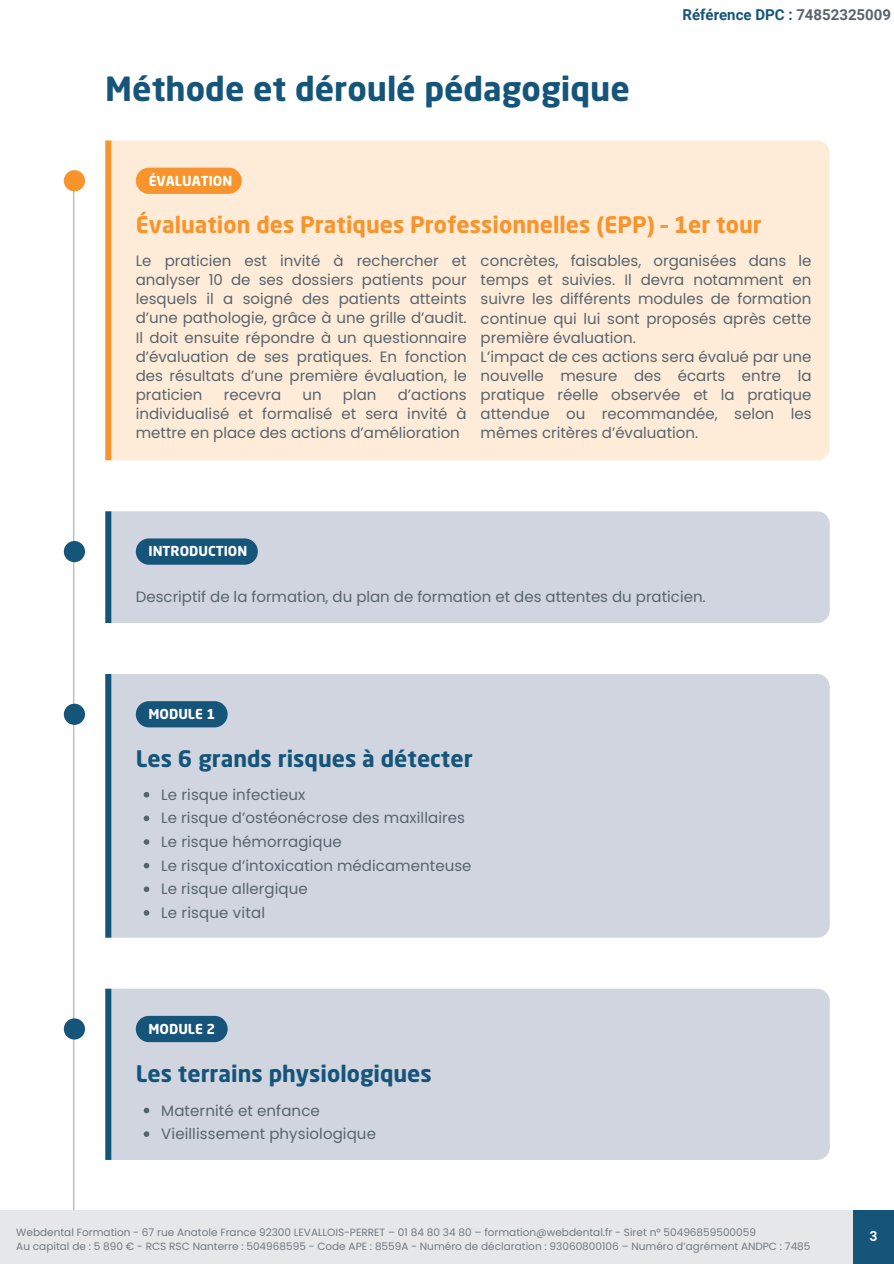
<style>
.page{position:relative;width:894px;height:1264px;background:#fff}
.page>*{position:absolute;margin:0;border:0;box-sizing:border-box;transform-origin:0 0}
.t1{font:700 33px "Neo Sans Std";color:#16557a}
.t2{font:700 22.5px "Neo Sans Std";color:#16557a}
.t3{font:700 22.5px "Neo Sans Std";color:#f8942d}
.t4{font:15px/19.2px "Poppins";color:#57646e}
.t5{font:700 15px "Roboto";color:#16557a}
.t6{font:700 13.5px "Neo Sans Std";color:#fff}
.t7{font:600 13.5px "Poppins";color:#fff}
.t8{font:10.5px/13.5px "Poppins";color:#717a83}
.s1{color:#57646e}
</style>
<div class="page">
<div style="left:0;top:1210px;width:893px;height:53px;background:#e6e7e8"></div>
<div style="left:852px;top:1210px;width:41px;height:53px;background:#16557a"></div>
<hr style="left:73px;top:178px;width:1px;height:1032px;background:#bcbec0">
<div style="left:64px;top:541px;width:21px;height:21px;background:#16557a;border-radius:50%"></div>
<div style="left:111px;top:511px;width:718px;height:112px;background:#d1d5e0"></div>
<div style="left:105px;top:511px;width:6px;height:112px;background:#16557a"></div>
<div style="left:136px;top:538px;width:122px;height:26px;background:#16557a;border-radius:13px"></div>
<div style="left:64px;top:703px;width:21px;height:22px;background:#16557a;border-radius:50%"></div>
<div style="left:111px;top:674px;width:718px;height:263px;background:#d1d5e0"></div>
<div style="left:105px;top:674px;width:6px;height:263px;background:#16557a"></div>
<div style="left:136px;top:701px;width:91px;height:26px;background:#16557a;border-radius:13px"></div>
<div style="left:64px;top:1018px;width:21px;height:21px;background:#16557a;border-radius:50%"></div>
<div style="left:111px;top:988px;width:718px;height:171px;background:#d1d5e0"></div>
<div style="left:105px;top:988px;width:6px;height:171px;background:#16557a"></div>
<div style="left:136px;top:1015px;width:91px;height:27px;background:#16557a;border-radius:13px"></div>
<div style="left:64px;top:170px;width:21px;height:21px;background:#f8942d;border-radius:50%"></div>
<div style="left:111px;top:140px;width:718px;height:320px;background:#ffecd8"></div>
<div style="left:105px;top:140px;width:6px;height:320px;background:#f8942d"></div>
<div style="left:136px;top:168px;width:106px;height:26px;background:#f8942d;border-radius:13px"></div>
<svg style="left:144px;top:1107px;width:5px;height:6px"></svg>
<svg style="left:144px;top:1131px;width:5px;height:5px"></svg>
<svg style="left:144px;top:792px;width:5px;height:5px"></svg>
<svg style="left:144px;top:815px;width:5px;height:6px"></svg>
<svg style="left:144px;top:839px;width:5px;height:5px"></svg>
<svg style="left:144px;top:862px;width:5px;height:6px"></svg>
<svg style="left:144px;top:886px;width:5px;height:6px"></svg>
<svg style="left:144px;top:910px;width:5px;height:5px"></svg>
<div style="left:248px;top:168px;width:71px;height:29px;background:#ffecd8"></div>
<h1 class="t1" style="left:105px;top:75px;width:526px">Méthode et déroulé pédagogique</h1>
<p class="t6" style="left:149px;top:175px;width:85px">ÉVALUATION</p>
<p class="t5" style="left:682px;top:6px;width:210px">Référence DPC : <span class="s1">74852325009</span></p>
<h2 class="t3" style="left:136px;top:216px;width:627px">Évaluation des Pratiques Professionnelles (EPP) – 1er tour</h2>
<p class="t4" style="left:136px;top:251px;width:332px;text-align:justify">Le praticien est invité à rechercher et analyser 10 de ses dossiers patients pour lesquels il a soigné des patients atteints d’une pathologie, grâce à une grille d’audit.<br>Il doit ensuite répondre à un questionnaire d’évaluation de ses pratiques. En fonction des résultats d’une première évaluation, le praticien</p>
<p class="t4" style="left:136px;top:385px;width:332px;text-align:justify;text-indent:262px">d’actions individualisé et formalisé et sera invité à mettre en place des actions d’amélioration</p>
<p class="t4" style="left:224px;top:385px;width:59px">recevra</p>
<p class="t4" style="left:302px;top:385px;width:21px">un</p>
<p class="t4" style="left:343px;top:385px;width:35px">plan</p>
<p class="t4" style="left:480px;top:251px;width:332px">concrètes, faisables, organisées dans le temps et suivies. Il devra notamment en suivre les différents modules de formation continue qui lui sont proposés après cette première évaluation.<br>L’impact de ces actions sera évalué par une nouvelle mesure des écarts entre la pratique réelle observée et la pratique attendue ou recommandée, selon les mêmes critères d’évaluation.</p>
<p class="t6" style="left:148px;top:546px;width:100px">INTRODUCTION</p>
<p class="t4" style="left:136px;top:587px;width:571px">Descriptif de la formation, du plan de formation et des attentes du praticien.</p>
<p class="t6" style="left:148px;top:708px;width:68px">MODULE 1</p>
<h2 class="t2" style="left:136px;top:749px;width:338px">Les 6 grands risques à détecter</h2>
<p class="t4" style="left:161px;top:782px;width:312px;line-height:23.7px">Le risque infectieux<br>Le risque d’ostéonécrose des maxillaires<br>Le risque hémorragique<br>Le risque d’intoxication médicamenteuse<br>Le risque allergique<br>Le risque vital</p>
<p class="t6" style="left:148px;top:1023px;width:68px">MODULE 2</p>
<h2 class="t2" style="left:136px;top:1064px;width:297px">Les terrains physiologiques</h2>
<p class="t4" style="left:161px;top:1098px;width:216px;line-height:23.7px">Maternité et enfance<br>Vieillissement physiologique</p>
<p class="t8" style="left:16px;top:1225px;width:795px">Webdental Formation - 67 rue Anatole France 92300 LEVALLOIS-PERRET – 01 84 80 34 80 – formation@webdental.fr - Siret n° 50496859500059<br>Au capital de : 5 890 € - RCS RSC Nanterre : 504968595 - Code APE : 8559A - Numéro de déclaration : 93060800106 – Numéro d’agrément ANDPC : 7485</p>
<p class="t7" style="left:869px;top:1226px;width:10px">3</p>
</div>
